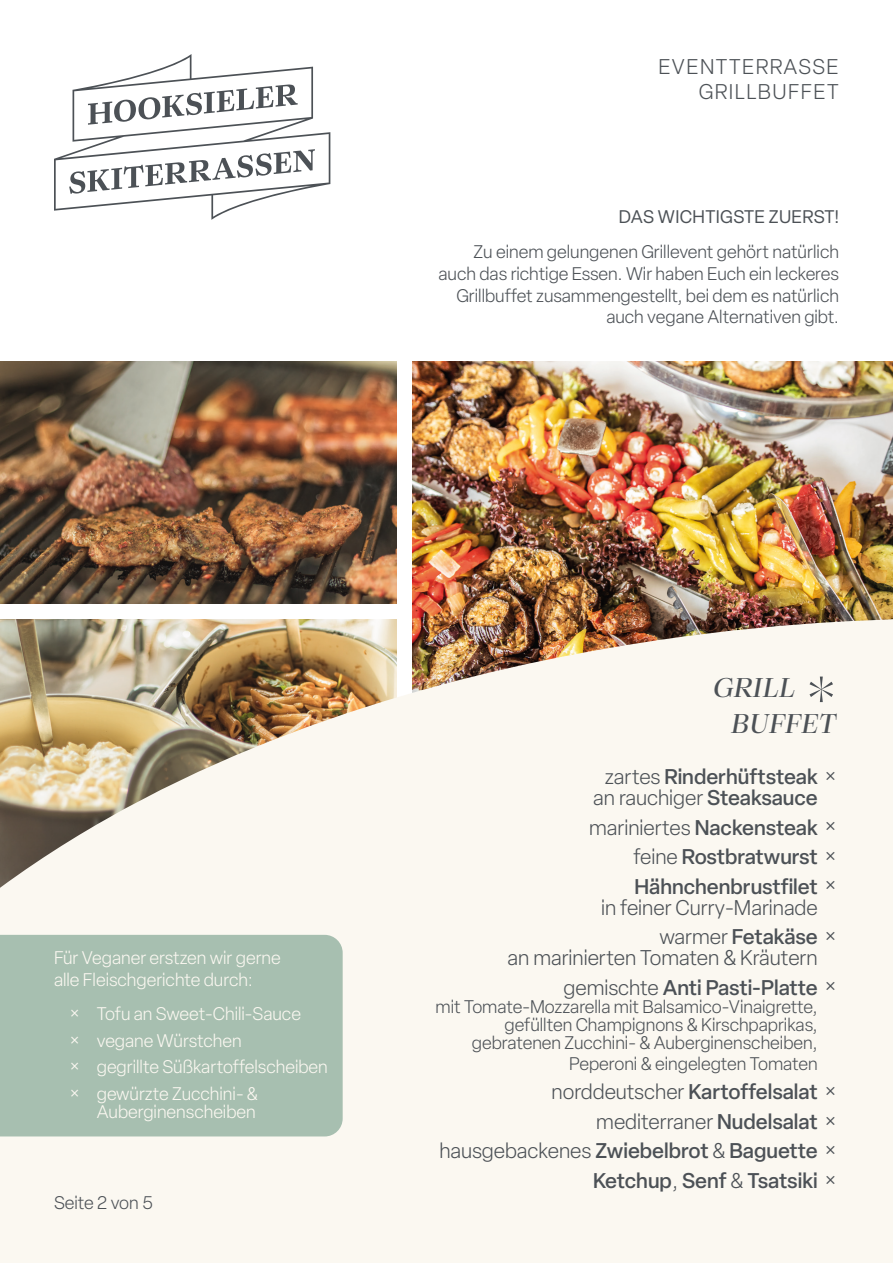
<style>
.page{position:relative;width:893px;height:1263px;background:#fff}
.page>*{position:absolute;margin:0;border:0;box-sizing:border-box;transform-origin:0 0}
.Absatzformat_2{font:italic 27px "Palast Display";color:#4c5156}
.Absatzformat_2-2{font:300 21px/21px "Elza";color:#4c5156}
.Absatzformat_2-3{font:500 21px/21px "Elza";color:#4c5156}
.Absatzformat_2-4{font:300 21px "Elza";letter-spacing:.07em;color:#4c5156}
.Absatzformat_2-5{font:300 18px/21.6px "Elza";color:#4c5156;text-align:right}
.t1{font:300 18px/18px "Elza";color:#fbf8f1;text-align:right}
.t2{font:18px "Elza";letter-spacing:.02em;color:#4c5156}
.s1{font-weight:300}
.s2{font-weight:500}
</style>
<div class="page">
<img style="left:0;top:361px;width:396px;height:242px">
<img style="left:412px;top:361px;width:481px;height:258px">
<div style="left:0;top:926px;width:893px;height:337px;background:#fbf8f1"></div>
<img style="left:0;top:619px;width:893px;height:316px">
<svg style="left:809px;top:676px;width:24px;height:26px"></svg>
<svg style="left:54px;top:54px;width:276px;height:166px"></svg>
<svg style="left:88px;top:84px;width:210px;height:41px"></svg>
<svg style="left:69px;top:149px;width:246px;height:45px"></svg>
<div style="left:0;top:935px;width:343px;height:201px;background:#a7bfb0"></div>
<p class="Absatzformat_2-4" style="left:658px;top:53px;width:182px">EVENTTERRASSE</p>
<p class="Absatzformat_2-4" style="left:699px;top:78px;width:141px">GRILLBUFFET</p>
<p class="t2" style="left:619px;top:205px;width:221px">DAS WICHTIGSTE ZUERST!</p>
<p class="Absatzformat_2-5" style="left:438px;top:241px;width:402px">Zu einem gelungenen Grillevent gehört natürlich auch das richtige Essen. Wir haben Euch ein leckeres Grillbuffet zusammengestellt, bei dem es natürlich auch vegane Alternativen gibt.</p>
<p class="t1" style="left:54px;top:949px;width:228px">Für Veganer erstzen wir gerne</p>
<p class="t1" style="left:54px;top:970px;width:201px">alle Fleischgerichte durch:</p>
<p class="t1" style="left:70px;top:1005px;width:233px">× Tofu an Sweet-Chili-Sauce</p>
<p class="t1" style="left:70px;top:1031px;width:173px">× vegane Würstchen</p>
<p class="t1" style="left:70px;top:1058px;width:260px">× gegrillte Süßkartoffelscheiben</p>
<p class="t1" style="left:70px;top:1084px;width:190px">× gewürzte Zucchini- &amp;<br>Auberginenscheiben</p>
<p class="Absatzformat_2-5" style="left:54px;top:1192px;width:101px">Seite 2 von 5</p>
<p class="Absatzformat_2" style="left:712px;top:669px;width:90px">GRILL</p>
<p class="Absatzformat_2" style="left:730px;top:704px;width:113px">BUFFET</p>
<p class="Absatzformat_2-3" style="left:593px;top:766px;width:245px;text-indent:12px"><span class="s1">zartes</span> Rinderhüftsteak <span class="s1">× an rauchiger</span> Steaksauce</p>
<p class="Absatzformat_2-2" style="left:589px;top:817px;width:249px">mariniertes <span class="s2">Nackensteak</span> ×</p>
<p class="Absatzformat_2-3" style="left:633px;top:846px;width:205px"><span class="s1">feine</span> Rostbratwurst <span class="s1">×</span></p>
<p class="Absatzformat_2-2" style="left:601px;top:876px;width:237px;text-indent:33px"><span class="s2">Hähnchenbrustfilet</span> × in feiner Curry-Marinade</p>
<p class="Absatzformat_2-2" style="left:508px;top:926px;width:330px;text-indent:152px">warmer <span class="s2">Fetakäse</span> × an marinierten Tomaten &amp; Kräutern</p>
<p class="Absatzformat_2-3" style="left:563px;top:976px;width:274px"><span class="s1">gemischte</span> Anti Pasti-Platte <span class="s1">×</span></p>
<p class="Absatzformat_2-5" style="left:435px;top:997px;width:384px;line-height:18px">mit Tomate-Mozzarella mit Balsamico-Vinaigrette, gefüllten Champignons &amp; Kirschpaprikas, gebratenen Zucchini- &amp; Auberginenscheiben,</p>
<p class="Absatzformat_2-5" style="left:569px;top:1052px;width:250px">Peperoni &amp; eingelegten Tomaten</p>
<p class="Absatzformat_2-2" style="left:552px;top:1081px;width:286px">norddeutscher <span class="s2">Kartoffelsalat</span> ×</p>
<p class="Absatzformat_2-2" style="left:596px;top:1111px;width:242px">mediterraner <span class="s2">Nudelsalat</span> ×</p>
<p class="Absatzformat_2-3" style="left:439px;top:1140px;width:399px"><span class="s1">hausgebackenes</span> Zwiebelbrot <span class="s1">&amp;</span> Baguette <span class="s1">×</span></p>
<p class="Absatzformat_2-3" style="left:593px;top:1170px;width:245px">Ketchup<span class="s1">,</span> Senf <span class="s1">&amp;</span> Tsatsiki <span class="s1">×</span></p>
</div>
